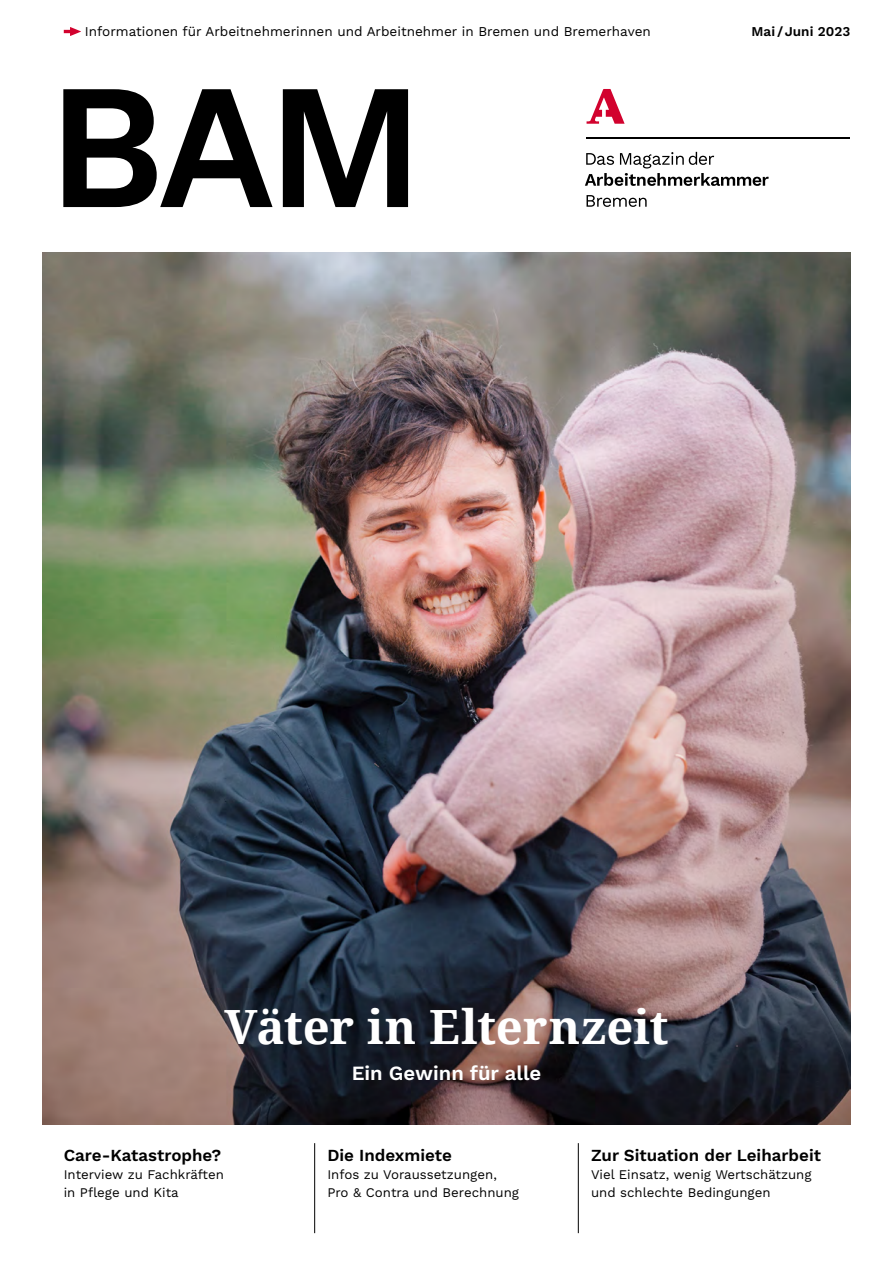
<style>
.page{position:relative;width:893px;height:1263px;background:#fff}
.page>*{position:absolute;margin:0;border:0;box-sizing:border-box;transform-origin:0 0}
.t1{font:700 47.25px "Droid Serif";color:#fff}
.t2{font:600 20.25px "Work Sans";color:#fff}
.t3{font:600 16.8px "Work Sans";color:#000}
.t4{font:13.5px "Work Sans";color:#000}
.t5{font:600 13.5px "Work Sans";letter-spacing:.005em;color:#000}
.t6{font:13.2px/18px "Work Sans";color:#000}
</style>
<div class="page">
<img style="left:43px;top:252px;width:807px;height:872px">
<hr style="left:314px;top:1143px;width:1px;height:90px;background:#000">
<hr style="left:578px;top:1143px;width:1px;height:90px;background:#000">
<svg style="left:64px;top:27px;width:17px;height:9px"></svg>
<svg style="left:63px;top:89px;width:210px;height:118px"></svg>
<svg style="left:283px;top:89px;width:125px;height:118px"></svg>
<svg style="left:585px;top:152px;width:184px;height:34px"></svg>
<svg style="left:587px;top:195px;width:60px;height:12px"></svg>
<hr style="left:587px;top:138px;width:263px;height:1px;background:#000">
<svg style="left:587px;top:89px;width:38px;height:35px"></svg>
<p class="t4" style="left:85px;top:23px;width:567px">Informationen für Arbeitnehmerinnen und Arbeitnehmer in Bremen und Bremerhaven</p>
<p class="t5" style="left:751px;top:24px;width:100px">Mai /Juni 2023</p>
<h1 class="t1" style="left:224px;top:994px;width:446px">Väter in Elternzeit</h1>
<h2 class="t2" style="left:352px;top:1061px;width:191px">Ein Gewinn für alle</h2>
<p class="t3" style="left:64px;top:1145px;width:159px">Care-Katastrophe?</p>
<p class="t6" style="left:64px;top:1166px;width:162px">Interview zu Fachkräften in Pflege und Kita</p>
<p class="t3" style="left:327px;top:1145px;width:126px">Die Indexmiete</p>
<p class="t6" style="left:327px;top:1166px;width:193px">Infos zu Voraussetzungen,<br>Pro &amp; Contra und Berechnung</p>
<p class="t3" style="left:591px;top:1145px;width:231px">Zur Situation der Leiharbeit</p>
<p class="t6" style="left:591px;top:1166px;width:222px">Viel Einsatz, wenig Wertschätzung und schlechte Bedingungen</p>
</div>
